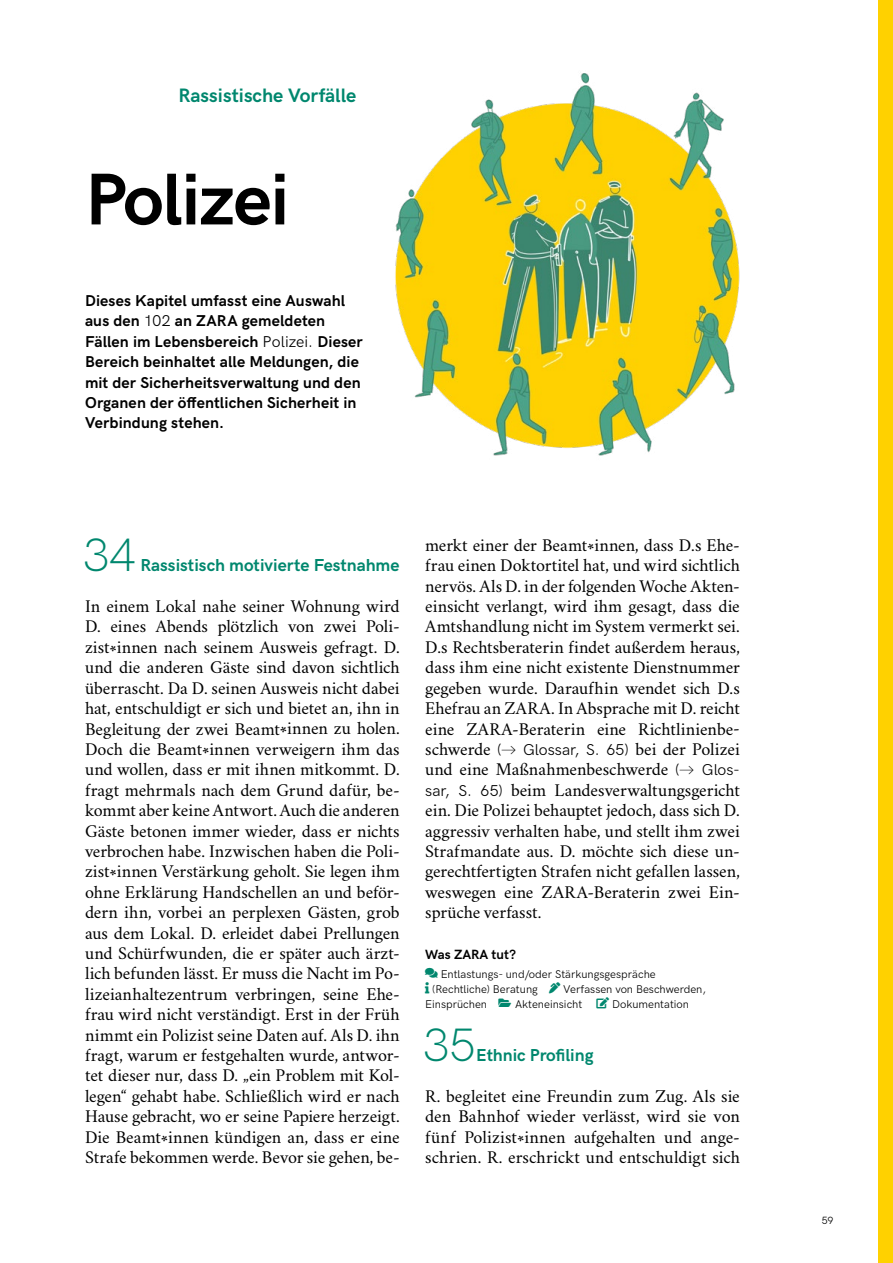
<style>
.page{position:relative;width:893px;height:1263px;background:#fff}
.page>*{position:absolute;margin:0;border:0;box-sizing:border-box;transform-origin:0 0}
.t1{font:700 73.5px "HK Grotesk";letter-spacing:-.02em;color:#000}
.t2{font:300 46.95px "HK Grotesk";color:#00876e}
.t3{font:700 19.5px "HK Grotesk";color:#00876e}
.t4{font:17.7px/20.4px "Crimson";letter-spacing:-.005em;color:#000;text-align:justify}
.t5{font:700 17.4px "HK Grotesk";color:#00876e}
.t6{font:700 15.75px/20.4px "HK Grotesk";letter-spacing:.005em;color:#000}
.t7{font:700 13.35px "HK Grotesk";color:#000}
.t8{font:11.25px/15px "HK Grotesk";color:#000}
.t9{font:10.5px "HK Grotesk";color:#000}
.s1{font-weight:400}
.s2{font-family:"HK Grotesk";font-size:15.75px}
.s3{font-family:"Lato";font-weight:300;font-size:15.75px}
.s4{color:#00876e}
</style>
<div class="page">
<div style="left:879px;top:0;width:14px;height:1263px;background:#ffd100"></div>
<img style="left:395px;top:73px;width:345px;height:383px">
<p class="t3" style="left:179px;top:81px;width:179px">Rassistische Vorfälle</p>
<h1 class="t1" style="left:85px;top:144px;width:206px">Polizei</h1>
<p class="t6" style="left:85px;top:289px;width:279px">Dieses Kapitel umfasst eine Auswahl aus den <span class="s1">102</span> an ZARA gemeldeten Fällen im Lebensbereich <span class="s1">Polizei.</span> Dieser Bereich beinhaltet alle Meldungen, die mit der Sicherheitsverwaltung und den Organen der öffentlichen Sicherheit in Verbindung stehen.</p>
<h2 class="t2" style="left:83px;top:520px;width:53px">34</h2>
<p class="t5" style="left:141px;top:552px;width:260px">Rassistisch motivierte Festnahme</p>
<p class="t4" style="left:85px;top:595px;width:316px">In einem Lokal nahe seiner Wohnung wird D. eines Abends plötzlich von zwei Poli&shy;zist<sub>*</sub>innen nach seinem Ausweis gefragt. D. und die anderen Gäste sind davon sichtlich überrascht. Da D. seinen Ausweis nicht dabei hat, entschuldigt er sich und bietet an, ihn in Begleitung der zwei Beamt<sub>*</sub>innen zu holen.<br>Doch die Beamt<sub>*</sub>innen verweigern ihm das und wollen, dass er mit ihnen mitkommt. D. fragt mehrmals nach dem Grund dafür, be&shy;kommt aber keine Antwort. Auch die anderen Gäste betonen immer wieder, dass er nichts verbrochen habe. Inzwischen haben die Poli&shy;zist<sub>*</sub>innen Verstärkung geholt. Sie legen ihm ohne Erklärung Handschellen an und beför&shy;dern ihn, vorbei an perplexen Gästen, grob aus dem Lokal. D. erleidet dabei Prellungen und Schürfwunden, die er später auch ärzt&shy;lich befunden lässt. Er muss die Nacht im Po&shy;lizeianhaltezentrum verbringen, seine Ehe&shy;frau wird nicht verständigt. Erst in der Früh nimmt ein Polizist seine Daten auf. Als D. ihn fragt, warum er festgehalten wurde, antwor&shy;tet dieser nur, dass D. „ein Problem mit Kol&shy;legen“ gehabt habe. Schließlich wird er nach Hause gebracht, wo er seine Papiere herzeigt.<br>Die Beamt<sub>*</sub>innen kündigen an, dass er eine Strafe bekommen werde. Bevor sie gehen, be-</p>
<p class="t4" style="left:425px;top:534px;width:316px">merkt einer der Beamt<sub>*</sub>innen, dass D.s Ehe&shy;frau einen Doktortitel hat, und wird sichtlich nervös. Als D. in der folgenden Woche Akten&shy;einsicht verlangt, wird ihm gesagt, dass die Amtshandlung nicht im System vermerkt sei.<br>D.s Rechtsberaterin findet außerdem heraus, dass ihm eine nicht existente Dienstnummer gegeben wurde. Daraufhin wendet sich D.s Ehefrau an ZARA. In Absprache mit D. reicht eine ZARA-Beraterin eine Richtlinienbe&shy;schwerde <span class="s2">(</span><span class="s3">→</span> <span class="s2">Glossar, S. 65)</span> bei der Polizei und eine Maßnahmenbeschwerde <span class="s2">(</span><span class="s3">→</span> <span class="s2">Glos&shy;sar, S. 65)</span> beim Landesverwaltungsgericht ein. Die Polizei behauptet jedoch, dass sich D. aggressiv verhalten habe, und stellt ihm zwei Strafmandate aus. D. möchte sich diese un&shy;gerechtfertigten Strafen nicht gefallen lassen, weswegen eine ZARA-Beraterin zwei Ein&shy;sprüche verfasst.</p>
<p class="t7" style="left:425px;top:944px;width:92px">Was ZARA tut?</p>
<p class="t8" style="left:441px;top:966px;width:216px">Entlastungs- und/oder Stärkungsgespräche</p>
<p class="t8" style="left:425px;top:981px;width:282px"><span class="s4">■□</span> (Rechtliche) Beratung <span class="s4">■●▼</span> Verfassen von Beschwerden,<br>Einsprüchen <span class="s4">□●□■</span> Akteneinsicht</p>
<p class="t8" style="left:612px;top:996px;width:78px">Dokumentation</p>
<h2 class="t2" style="left:424px;top:1009px;width:53px">35</h2>
<p class="t5" style="left:476px;top:1042px;width:119px">Ethnic Profiling</p>
<p class="t4" style="left:425px;top:1084px;width:316px">R. begleitet eine Freundin zum Zug. Als sie den Bahnhof wieder verlässt, wird sie von fünf Polizist<sub>*</sub>innen aufgehalten und ange&shy;schrien. R. erschrickt und entschuldigt sich</p>
<p class="t9" style="left:822px;top:1213px;width:13px">59</p>
</div>
